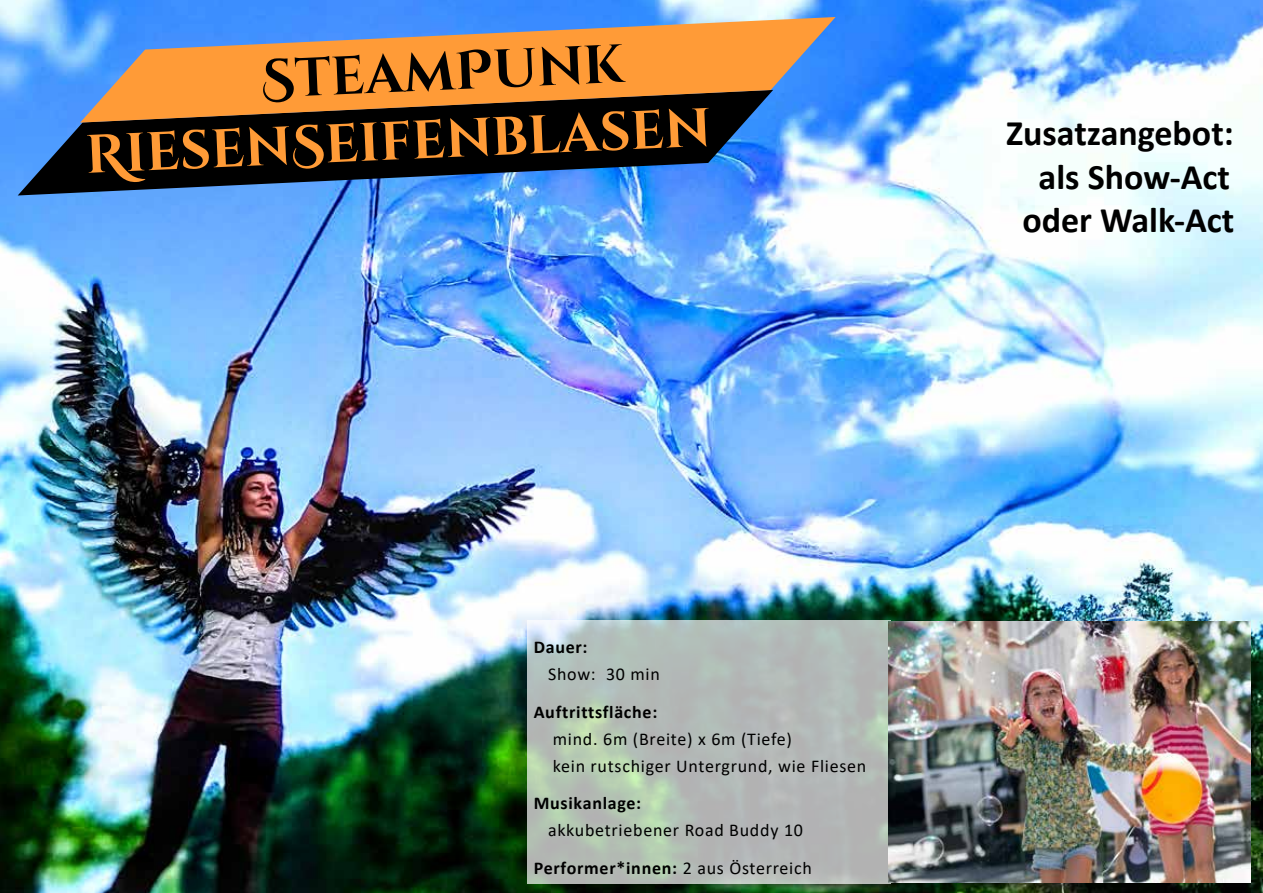
<style>
.page{position:relative;width:1263px;height:893px;background:#fff}
.page>*{position:absolute;margin:0;border:0;box-sizing:border-box;transform-origin:0 0}
.t1{font:700 54px "Cinzel Decorative";color:#ff9b37}
.t2{font:700 54px "Cinzel Decorative";color:#000}
.t3{font:700 36px/43.2px "Calibri";color:#000;text-align:right}
.t4{font:18px/27px "Calibri";letter-spacing:.04em;color:#000}
.t5{font:700 18px "Calibri";letter-spacing:.04em;color:#000}
.s1{font-weight:700}
</style>
<div class="page">
<img style="left:0;top:0;width:1263px;height:893px">
<svg style="left:527px;top:621px;width:364px;height:263px;fill:#b2bab5"></svg>
<svg style="left:18px;top:90px;width:755px;height:105px;fill:#000"></svg>
<img style="left:889px;top:622px;width:361px;height:260px">
<svg style="left:80px;top:17px;width:756px;height:106px;fill:#ff9b37"></svg>
<h1 class="t2" style="left:259px;top:48px;width:364px;rotate:-3deg">SteamPunk</h1>
<h1 class="t1" style="left:84px;top:124px;width:627px;rotate:-3deg">RiesenSeifenblasen</h1>
<h2 class="t3" style="left:1006px;top:111px;width:230px">Zusatzangebot: als Show-Act oder Walk-Act</h2>
<p class="t5" style="left:534px;top:635px;width:55px">Dauer:</p>
<p class="t4" style="left:548px;top:660px;width:113px">Show: 30 min</p>
<p class="t5" style="left:534px;top:699px;width:125px">Auftrittsfläche:</p>
<p class="t4" style="left:553px;top:725px;width:315px">mind. 6m (Breite) x 6m (Tiefe)<br>kein rutschiger Untergrund, wie Fliesen</p>
<p class="t5" style="left:534px;top:791px;width:109px">Musikanlage:</p>
<p class="t4" style="left:534px;top:811px;width:280px;line-height:37.5px;text-align:center">akkubetriebener Road Buddy 10<br><span class="s1">Performer*innen:</span> 2 aus Österreich</p>
</div>
